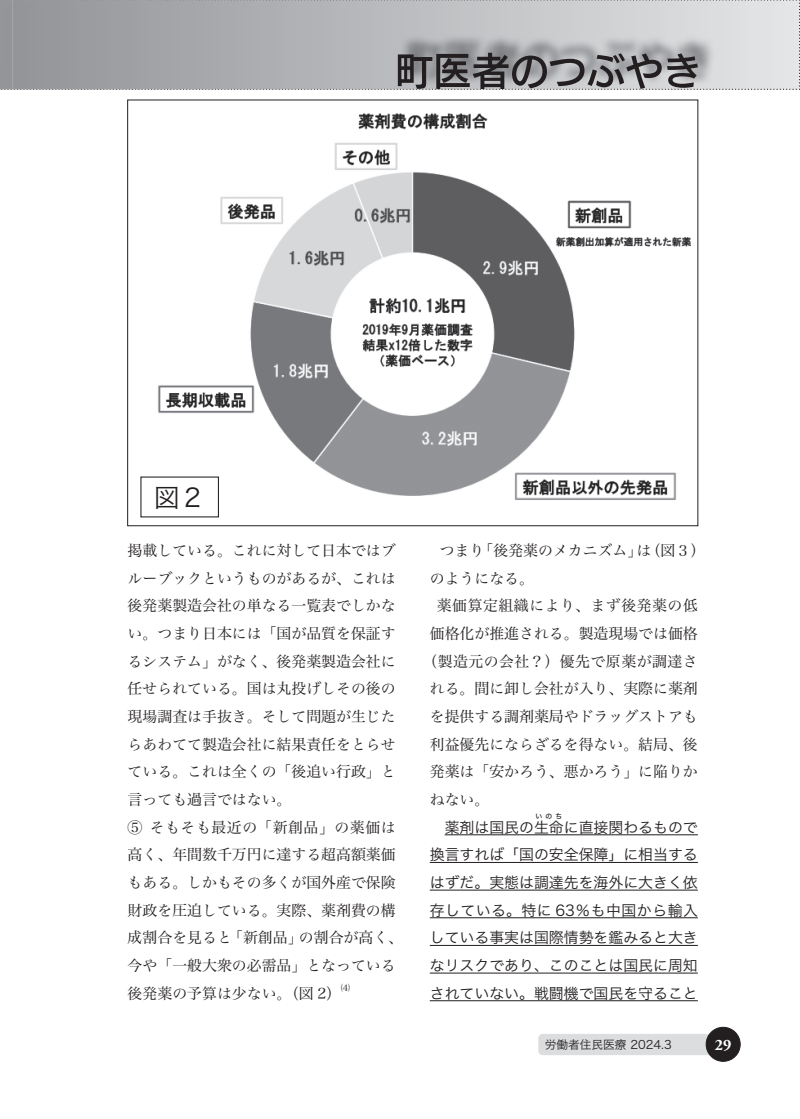
<style>
.page{position:relative;width:800px;height:1119px;background:#fff}
.page>*{position:absolute;margin:0;border:0;box-sizing:border-box;transform-origin:0 0}
.t1{font:25.5px "Hira Kaku Pro W3";color:#231f20}
.t2{font:700 15.9px "Adobe Garamond Pro";color:#fff}
.t3{font:14.85px/27.6px "Hira Min Pro W3";color:#231f20}
.t4{font:14.85px/27.6px "Hira Kaku Pro W3";color:#231f20;text-align:justify}
.t5{font:14.85px "Hira Min Pro W3";letter-spacing:.035em;color:#231f20}
.t6{font:11.7px "Hira Kaku Pro W3";color:#231f20}
.t7{font:8.7px "Hira Min Pro W3";color:#231f20}
.t8{font:7.5px "Hira Kaku Pro W3";color:#231f20}
</style>
<div class="page">
<div style="left:538px;top:1033px;width:200px;height:21px;background:#dcdddf;border-radius:4px"></div>
<div style="left:706px;top:1027px;width:34px;height:34px;background:#231f20;border-radius:50%"></div>
<div style="left:705px;top:1026px;width:35px;height:35px;border:1px solid #231f20;border-radius:50%"></div>
<svg style="left:0;top:0;width:800px;height:90px;background:#adaeb1"></svg>
<hr style="left:444px;top:834px;width:253px;height:1px;background:#231f20">
<hr style="left:429px;top:862px;width:268px;height:1px;background:#231f20">
<hr style="left:429px;top:889px;width:268px;height:1px;background:#231f20">
<hr style="left:429px;top:917px;width:268px;height:1px;background:#231f20">
<hr style="left:429px;top:944px;width:268px;height:1px;background:#231f20">
<hr style="left:429px;top:972px;width:268px;height:1px;background:#231f20">
<hr style="left:429px;top:1000px;width:268px;height:1px;background:#231f20">
<img style="left:140px;top:113px;width:551px;height:405px">
<h1 class="t1" style="left:154px;top:474px;width:53px">図２</h1>
<p class="t3" style="left:128px;top:535px;width:277px">掲載している。これに対して日本ではブルーブックというものがあるが、これは後発薬製造会社の単なる一覧表でしかない。つまり日本には「国が品質を保証するシステム」がなく、後発薬製造会社に任せられている。国は丸投げしその後の現場調査は手抜き。そして問題が生じたらあわてて製造会社に結果責任をとらせている。これは全くの「後追い行政」と言っても過言ではない。<br>⑤ そもそも最近の「新創品」の薬価は高く、年間数千万円に達する超高額薬価もある。しかもその多くが国外産で保険財政を圧迫している。実際、薬剤費の構成割合を見ると「新創品」の割合が高く、今や「一般大衆の必需品」となっている後発薬の予算は少ない。（図 2）</p>
<p class="t7" style="left:341px;top:980px;width:10px">⑷</p>
<p class="t3" style="left:439px;top:535px;width:267px">つまり「後発薬のメカニズム」は（図３）</p>
<p class="t3" style="left:429px;top:563px;width:106px">のようになる。</p>
<p class="t5" style="left:437px;top:593px;width:262px">薬価算定組織により、まず後発薬の低</p>
<p class="t3" style="left:429px;top:618px;width:269px">価格化が推進される。製造現場では価格</p>
<p class="t5" style="left:422px;top:648px;width:277px">（製造元の会社？）優先で原薬が調達さ</p>
<p class="t3" style="left:429px;top:673px;width:269px">れる。間に卸し会社が入り、実際に薬剤</p>
<p class="t3" style="left:429px;top:701px;width:269px">を提供する調剤薬局やドラッグストアも</p>
<p class="t3" style="left:429px;top:728px;width:269px">利益優先にならざるを得ない。結局、後</p>
<p class="t3" style="left:429px;top:756px;width:269px">発薬は「安かろう、悪かろう」に陥りか</p>
<p class="t3" style="left:429px;top:784px;width:61px">ねない。</p>
<p class="t4" style="left:444px;top:812px;width:254px">薬剤は国民の生命に直接関わるもので</p>
<p class="t8" style="left:535px;top:809px;width:29px">いのち</p>
<p class="t4" style="left:429px;top:839px;width:269px">換言すれば「国の安全保障」に相当するはずだ。実態は調達先を海外に大きく依存している。特に 63％も中国から輸入している事実は国際情勢を鑑みると大きなリスクであり、このことは国民に周知されていない。戦闘機で国民を守ること</p>
<p class="t6" style="left:544px;top:1034px;width:129px">労働者住民医療 2024.3</p>
<p class="t2" style="left:714px;top:1035px;width:18px">29</p>
</div>
